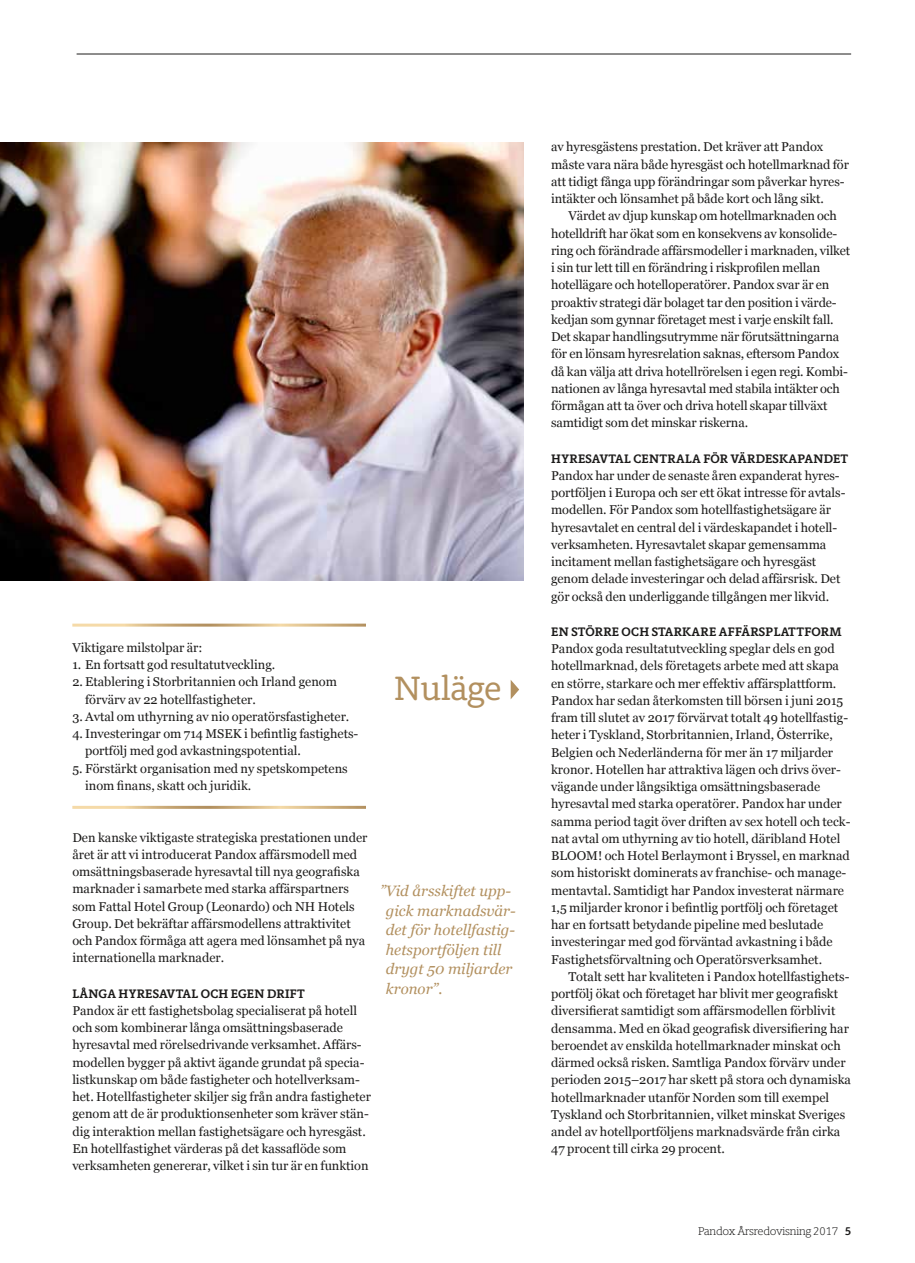
<style>
.page{position:relative;width:915px;height:1263px;background:#fff}
.page>*{position:absolute;margin:0;border:0;box-sizing:border-box;transform-origin:0 0}
.t1{font:500 33.75px "Berlingske Typewriter";letter-spacing:-.01em;color:#b2905f}
.t2{font:italic 15px/19.5px "Georgia";color:#b2905f}
.t3{font:12.75px/17.2px "Georgia";color:#1c1b1a}
.t4{font:700 12.3px "Berlingske Typewriter";letter-spacing:.025em;color:#1c1b1a}
.t5{font:300 11.25px "Berlingske Typewriter";letter-spacing:-.02em;color:#1c1b1a}
.s1{font-weight:700}
</style>
<div class="page">
<svg style="left:510px;top:680px;width:9px;height:19px"></svg>
<img style="left:0;top:142px;width:523px;height:438px">
<hr style="left:77px;top:54px;width:773px;height:1px;background:#1c1b1a">
<p class="t3" style="left:72px;top:638px;width:132px">Viktigare milstolpar är:</p>
<p class="t3" style="left:72px;top:655px;width:204px">1. En fortsatt god resultatutveckling.</p>
<p class="t3" style="left:85px;top:673px;width:253px;text-indent:-13px">2. Etablering i Storbritannien och Irland genom förvärv av 22 hotellfastigheter.</p>
<p class="t3" style="left:72px;top:707px;width:278px">3. Avtal om uthyrning av nio operatörsfastigheter.</p>
<p class="t3" style="left:85px;top:724px;width:275px;text-indent:-13px">4. Investeringar om 714 MSEK i befintlig fastighets&shy;portfölj med god avkastningspotential.</p>
<p class="t3" style="left:85px;top:759px;width:264px;text-indent:-13px">5. Förstärkt organisation med ny spetskompetens inom finans, skatt och juridik.</p>
<p class="t3" style="left:72px;top:828px;width:296px">Den kanske viktigaste strategiska prestationen under året är att vi introducerat Pandox affärsmodell med omsättningsbaserade hyresavtal till nya geografiska marknader i samarbete med starka affärspartners som Fattal Hotel Group (Leonardo) och NH Hotels Group. Det bekräftar affärsmodellens attraktivitet och Pandox förmåga att agera med lönsamhet på nya internationella marknader.</p>
<p class="t4" style="left:72px;top:984px;width:234px">LÅNGA HYRESAVTAL OCH EGEN DRIFT</p>
<p class="t3" style="left:72px;top:1001px;width:300px">Pandox är ett fastighetsbolag specialiserat på hotell och som kombinerar långa omsättningsbaserade hyresavtal med rörelsedrivande verksamhet. Affärs&shy;modellen bygger på aktivt ägande grundat på specia&shy;listkunskap om både fastigheter och hotellverksam&shy;het. Hotellfastigheter skiljer sig från andra fastigheter genom att de är produktionsenheter som kräver stän&shy;dig interaktion mellan fastighetsägare och hyresgäst.<br>En hotellfastighet värderas på det kassaflöde som verksamheten genererar, vilket i sin tur är en funktion</p>
<h1 class="t1" style="left:393px;top:663px;width:109px">Nuläge</h1>
<p class="t2" style="left:386px;top:880px;width:131px;text-indent:-6px">”Vid årsskiftet upp&shy;gick marknadsvär&shy;det för hotellfastig&shy;hetsportföljen till drygt 50 miljarder kronor”.</p>
<p class="t3" style="left:551px;top:138px;width:299px">av hyresgästens prestation. Det kräver att Pandox måste vara nära både hyresgäst och hotellmarknad för att tidigt fånga upp förändringar som påverkar hyres&shy;intäkter och lönsamhet på både kort och lång sikt.</p>
<p class="t3" style="left:551px;top:207px;width:300px;text-indent:17px">Värdet av djup kunskap om hotellmarknaden och hotelldrift har ökat som en konsekvens av konsolide&shy;ring och förändrade affärsmodeller i marknaden, vilket i sin tur lett till en förändring i riskprofilen mellan hotellägare och hotelloperatörer. Pandox svar är en proaktiv strategi där bolaget tar den position i värde&shy;kedjan som gynnar företaget mest i varje enskilt fall.<br>Det skapar handlingsutrymme när förutsättningarna för en lönsam hyresrelation saknas, eftersom Pandox då kan välja att driva hotellrörelsen i egen regi. Kombi&shy;nationen av långa hyresavtal med stabila intäkter och förmågan att ta över och driva hotell skapar tillväxt samtidigt som det minskar riskerna.</p>
<p class="t4" style="left:551px;top:449px;width:298px">HYRESAVTAL CENTRALA FÖR VÄRDESKAPANDET</p>
<p class="t3" style="left:551px;top:466px;width:295px">Pandox har under de senaste åren expanderat hyres&shy;portföljen i Europa och ser ett ökat intresse för avtals&shy;modellen. För Pandox som hotellfastighetsägare är hyresavtalet en central del i värdeskapandet i hotell&shy;verksamheten. Hyresavtalet skapar gemensamma incitament mellan fastighetsägare och hyresgäst genom delade investeringar och delad affärsrisk. Det gör också den underliggande tillgången mer likvid.</p>
<p class="t4" style="left:551px;top:622px;width:292px">EN STÖRRE OCH STARKARE AFFÄRSPLATTFORM</p>
<p class="t3" style="left:551px;top:639px;width:301px">Pandox goda resultatutveckling speglar dels en god hotellmarknad, dels företagets arbete med att skapa en större, starkare och mer effektiv affärsplattform.<br>Pandox har sedan återkomsten till börsen i juni 2015 fram till slutet av 2017 förvärvat totalt 49 hotellfastig&shy;heter i Tyskland, Storbritannien, Irland, Österrike, Belgien och Nederländerna för mer än 17 miljarder kronor. Hotellen har attraktiva lägen och drivs över&shy;vägande under långsiktiga omsättningsbaserade hyresavtal med starka operatörer. Pandox har under samma period tagit över driften av sex hotell och teck&shy;nat avtal om uthyrning av tio hotell, däribland Hotel BLOOM! och Hotel Berlaymont i Bryssel, en marknad som historiskt dominerats av franchise- och manage&shy;mentavtal. Samtidigt har Pandox investerat närmare 1,5 miljarder kronor i befintlig portfölj och företaget har en fortsatt betydande pipeline med beslutade investeringar med god förväntad avkastning i både Fastighetsförvaltning och Operatörsverksamhet.</p>
<p class="t3" style="left:551px;top:967px;width:301px;text-indent:17px">Totalt sett har kvaliteten i Pandox hotellfastighets&shy;portfölj ökat och företaget har blivit mer geografiskt diversifierat samtidigt som affärsmodellen förblivit densamma. Med en ökad geografisk diversifiering har beroendet av enskilda hotellmarknader minskat och därmed också risken. Samtliga Pandox förvärv under perioden 2015–2017 har skett på stora och dynamiska hotellmarknader utanför Norden som till exempel Tyskland och Storbritannien, vilket minskat Sveriges andel av hotellportföljens marknadsvärde från cirka 47 procent till cirka 29 procent.</p>
<p class="t5" style="left:697px;top:1223px;width:155px">Pandox Årsredovisning 2017 <span class="s1">5</span></p>
</div>
